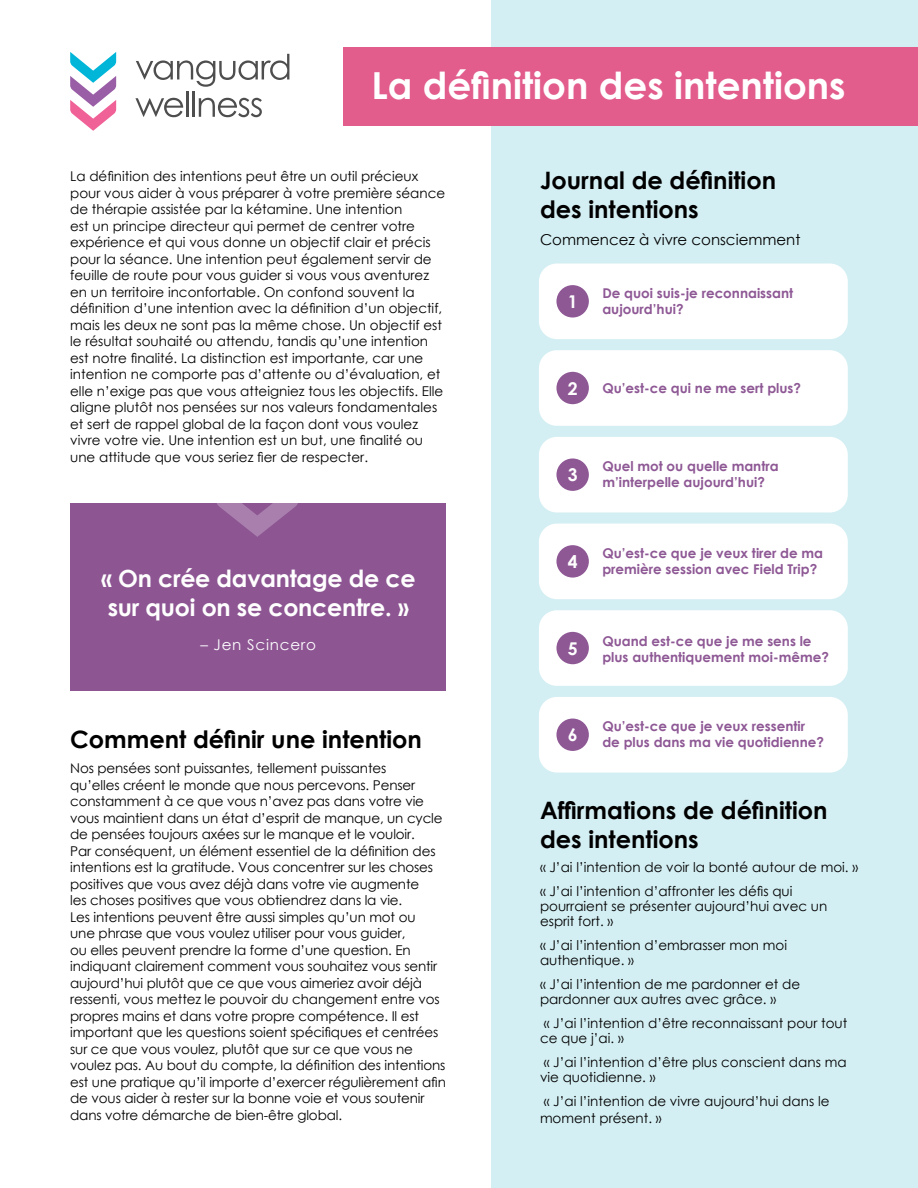
<style>
.page{position:relative;width:918px;height:1188px;background:#fff}
.page>*{position:absolute;margin:0;border:0;box-sizing:border-box;transform-origin:0 0}
.t1{font:700 37.35px "Century Gothic";color:#fff}
.t2{font:700 24px/28.8px "Century Gothic";color:#000}
.t3{font:700 23.7px/29.5px "Century Gothic";letter-spacing:-.01em;color:#fff}
.t4{font:700 17.55px "Century Gothic";color:#fff}
.t5{font:15px "Century Gothic";color:#000}
.t6{font:14.85px "Century Gothic";letter-spacing:.05em;color:#fff}
.t7{font:13.5px/16.5px "Century Gothic";color:#000}
.t8{font:700 13.5px/16.2px "Century Gothic";color:#8e5895}
</style>
<div class="page">
<div style="left:491px;top:0;width:427px;height:1188px;background:#d4eff3"></div>
<svg style="left:136px;top:54px;width:153px;height:33px"></svg>
<svg style="left:135px;top:98px;width:48px;height:19px"></svg>
<hr style="left:186px;top:91px;width:3px;height:26px;background:#4e4e4f">
<hr style="left:192px;top:91px;width:3px;height:26px;background:#4e4e4f">
<svg style="left:199px;top:98px;width:63px;height:19px"></svg>
<svg style="left:70px;top:52px;width:46px;height:79px"></svg>
<div style="left:343px;top:48px;width:575px;height:78px;background:#e25c8c"></div>
<div style="left:70px;top:503px;width:376px;height:188px;background:#8d5592"></div>
<svg style="left:217px;top:503px;width:81px;height:34px"></svg>
<div style="left:539px;top:264px;width:309px;height:75px;background:#fff;border-radius:18px"></div>
<div style="left:556px;top:285px;width:33px;height:33px;background:#8e5895;border-radius:50%"></div>
<div style="left:539px;top:350px;width:309px;height:76px;background:#fff;border-radius:18px"></div>
<div style="left:556px;top:372px;width:33px;height:32px;background:#8e5895;border-radius:50%"></div>
<div style="left:539px;top:437px;width:309px;height:75px;background:#fff;border-radius:18px"></div>
<div style="left:556px;top:458px;width:33px;height:33px;background:#8e5895;border-radius:50%"></div>
<div style="left:539px;top:524px;width:309px;height:75px;background:#fff;border-radius:18px"></div>
<div style="left:556px;top:545px;width:33px;height:33px;background:#8e5895;border-radius:50%"></div>
<div style="left:539px;top:610px;width:309px;height:76px;background:#fff;border-radius:18px"></div>
<div style="left:556px;top:632px;width:33px;height:32px;background:#8e5895;border-radius:50%"></div>
<div style="left:539px;top:697px;width:309px;height:76px;background:#fff;border-radius:18px"></div>
<div style="left:556px;top:719px;width:33px;height:32px;background:#8e5895;border-radius:50%"></div>
<h1 class="t1" style="left:372px;top:57px;width:476px">La définition des intentions</h1>
<p class="t7" style="left:70px;top:168px;width:377px">La définition des intentions peut être un outil précieux pour vous aider à vous préparer à votre première séance de thérapie assistée par la kétamine. Une intention<br>est un principe directeur qui permet de centrer votre expérience et qui vous donne un objectif clair et précis pour la séance. Une intention peut également servir de feuille de route pour vous guider si vous vous aventurez en un territoire inconfortable. On confond souvent la définition d’une intention avec la définition d’un objectif, mais les deux ne sont pas la même chose. Un objectif est le résultat souhaité ou attendu, tandis qu’une intention est notre finalité. La distinction est importante, car une intention ne comporte pas d’attente ou d’évaluation, et elle n’exige pas que vous atteigniez tous les objectifs. Elle aligne plutôt nos pensées sur nos valeurs fondamentales et sert de rappel global de la façon dont vous voulez vivre votre vie. Une intention est un but, une finalité ou une attitude que vous seriez fier de respecter.</p>
<h3 class="t3" style="left:101px;top:562px;width:316px">« On crée davantage de ce sur quoi on se concentre. »</h3>
<p class="t6" style="left:200px;top:635px;width:117px">– Jen Scincero</p>
<h2 class="t2" style="left:70px;top:724px;width:353px">Comment définir une intention</h2>
<p class="t7" style="left:70px;top:760px;width:377px">Nos pensées sont puissantes, tellement puissantes<br>qu’elles créent le monde que nous percevons. Penser constamment à ce que vous n’avez pas dans votre vie vous maintient dans un état d’esprit de manque, un cycle de pensées toujours axées sur le manque et le vouloir.<br>Par conséquent, un élément essentiel de la définition des intentions est la gratitude. Vous concentrer sur les choses positives que vous avez déjà dans votre vie augmente<br>les choses positives que vous obtiendrez dans la vie.<br>Les intentions peuvent être aussi simples qu’un mot ou<br>une phrase que vous voulez utiliser pour vous guider,<br>ou elles peuvent prendre la forme d’une question. En indiquant clairement comment vous souhaitez vous sentir aujourd’hui plutôt que ce que vous aimeriez avoir déjà ressenti, vous mettez le pouvoir du changement entre vos propres mains et dans votre propre compétence. Il est important que les questions soient spécifiques et centrées sur ce que vous voulez, plutôt que sur ce que vous ne voulez pas. Au bout du compte, la définition des intentions est une pratique qu’il importe d’exercer régulièrement afin de vous aider à rester sur la bonne voie et vous soutenir dans votre démarche de bien-être global.</p>
<h2 class="t2" style="left:540px;top:165px;width:238px">Journal de définition des intentions</h2>
<p class="t5" style="left:540px;top:229px;width:262px">Commencez à vivre consciemment</p>
<p class="t4" style="left:568px;top:288px;width:11px">1</p>
<p class="t8" style="left:602px;top:284px;width:192px">De quoi suis-je reconnaissant aujourd’hui?</p>
<p class="t4" style="left:568px;top:375px;width:11px">2</p>
<p class="t8" style="left:602px;top:379px;width:200px">Qu’est-ce qui ne me sert plus?</p>
<p class="t4" style="left:568px;top:462px;width:11px">3</p>
<p class="t8" style="left:602px;top:457px;width:178px">Quel mot ou quelle mantra m’interpelle aujourd’hui?</p>
<p class="t4" style="left:568px;top:548px;width:11px">4</p>
<p class="t8" style="left:602px;top:544px;width:222px">Qu’est-ce que je veux tirer de ma première session avec Field Trip?</p>
<p class="t4" style="left:568px;top:635px;width:11px">5</p>
<p class="t8" style="left:602px;top:632px;width:228px">Quand est-ce que je me sens le plus authentiquement moi-même?</p>
<p class="t4" style="left:568px;top:722px;width:11px">6</p>
<p class="t8" style="left:602px;top:717px;width:223px">Qu’est-ce que je veux ressentir de plus dans ma vie quotidienne?</p>
<h2 class="t2" style="left:540px;top:795px;width:289px">Affirmations de définition des intentions</h2>
<p class="t7" style="left:540px;top:855px;width:320px;line-height:24px">« J’ai l’intention de voir la bonté autour de moi. » « J’ai l’intention d’affronter les défis qui</p>
<p class="t7" style="left:540px;top:899px;width:289px;line-height:15px">pourraient se présenter aujourd’hui avec un esprit fort. »</p>
<p class="t7" style="left:540px;top:938px;width:249px;line-height:15px">« J’ai l’intention d’embrasser mon moi authentique. »</p>
<p class="t7" style="left:540px;top:977px;width:262px;line-height:15px">« J’ai l’intention de me pardonner et de pardonner aux autres avec grâce. »</p>
<p class="t7" style="left:540px;top:1016px;width:309px;line-height:15px">« J’ai l’intention d’être reconnaissant pour tout ce que j’ai. »</p>
<p class="t7" style="left:540px;top:1055px;width:308px;line-height:15px">« J’ai l’intention d’être plus conscient dans ma vie quotidienne. »</p>
<p class="t7" style="left:540px;top:1093px;width:291px">« J’ai l’intention de vivre aujourd’hui dans le moment présent. »</p>
</div>
